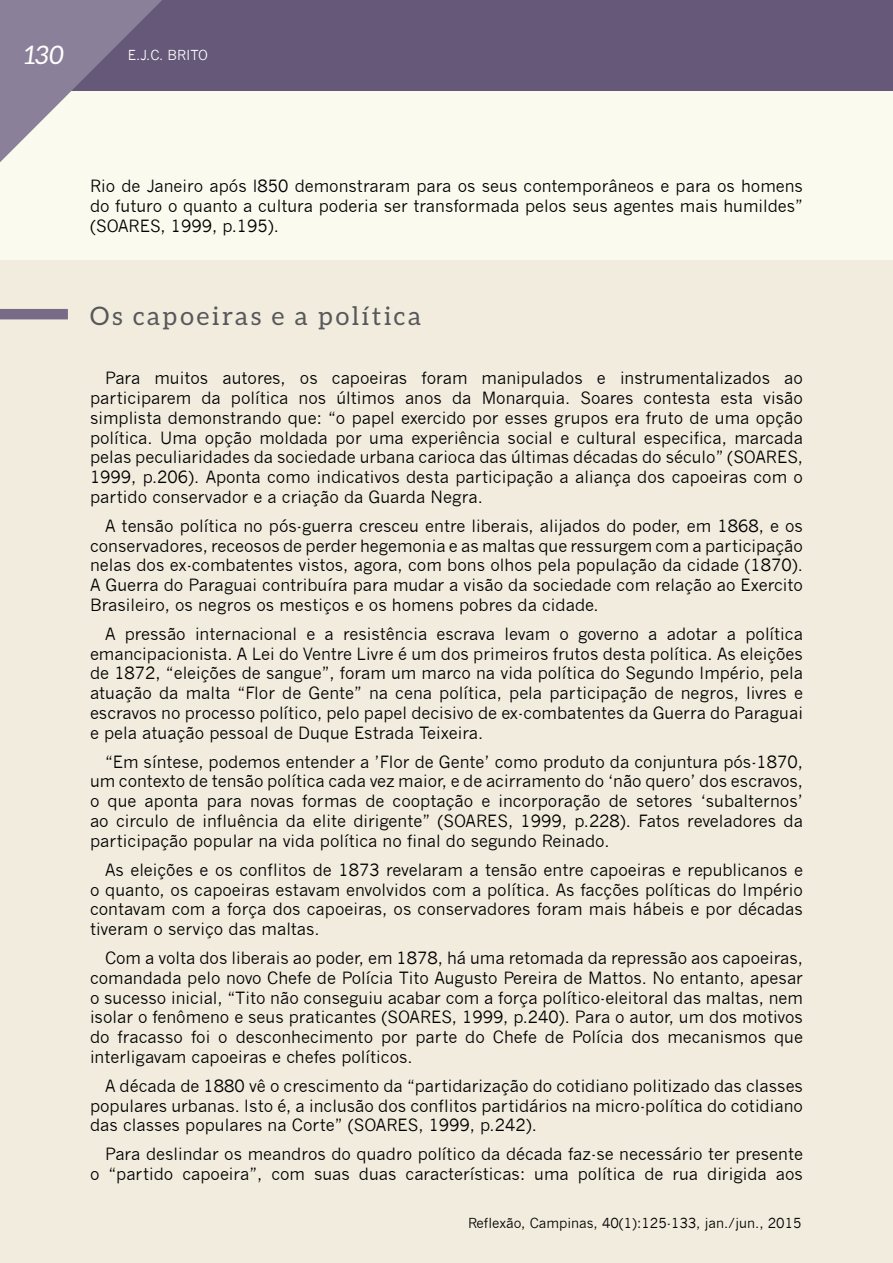
<style>
.page{position:relative;width:893px;height:1263px;background:#f1ecde}
.page>*{position:absolute;margin:0;border:0;box-sizing:border-box;transform-origin:0 0}
._05_1__sub_1{font:25.5px "Aleo";letter-spacing:.1em;color:#57585a}
.t1{font:italic 25.5px "Aleo";color:#fff}
._05_0_texto{font:16.5px/19.8px "News Gothic";color:#000;text-align:justify}
.t2{font:13.5px "News Gothic";color:#000}
.t3{font:13.5px "News Gothic";color:#fff}
</style>
<div class="page">
<div style="left:0;top:74px;width:893px;height:186px;background:#fbfaee"></div>
<div style="left:0;top:309px;width:68px;height:10px;background:#776b88"></div>
<div style="left:0;top:0;width:893px;height:90px;background:#655879"></div>
<svg style="left:0;top:0;width:162px;height:162px"></svg>
<h1 class="t1" style="left:25px;top:40px;width:41px">130</h1>
<p class="t3" style="left:128px;top:48px;width:82px">E.J.C. BRITO</p>
<p class="_05_0_texto" style="left:90px;top:176px;width:714px">Rio de Janeiro após l850 demonstraram para os seus contemporâneos e para os homens do futuro o quanto a cultura poderia ser transformada pelos seus agentes mais humildes” (SOARES, 1999, p.195).</p>
<p class="_05_1__sub_1" style="left:90px;top:302px;width:333px">Os capoeiras e a política</p>
<p class="_05_0_texto" style="left:90px;top:368px;width:714px;text-indent:15px">Para muitos autores, os capoeiras foram manipulados e instrumentalizados ao participarem da política nos últimos anos da Monarquia. Soares contesta esta visão simplista demonstrando que: “o papel exercido por esses grupos era fruto de uma opção política. Uma opção moldada por uma experiência social e cultural especifica, marcada pelas peculiaridades da sociedade urbana carioca das últimas décadas do século” (SOARES, 1999, p.206). Aponta como indicativos desta participação a aliança dos capoeiras com o partido conservador e a criação da Guarda Negra.</p>
<p class="_05_0_texto" style="left:90px;top:516px;width:714px;text-indent:15px">A tensão política no pós-guerra cresceu entre liberais, alijados do poder, em 1868, e os conservadores, receosos de perder hegemonia e as maltas que ressurgem com a participação nelas dos ex-combatentes vistos, agora, com bons olhos pela população da cidade (1870).<br>A Guerra do Paraguai contribuíra para mudar a visão da sociedade com relação ao Exercito Brasileiro, os negros os mestiços e os homens pobres da cidade.</p>
<p class="_05_0_texto" style="left:90px;top:624px;width:714px;text-indent:15px">A pressão internacional e a resistência escrava levam o governo a adotar a política emancipacionista. A Lei do Ventre Livre é um dos primeiros frutos desta política. As eleições de 1872, “eleições de sangue”, foram um marco na vida política do Segundo Império, pela atuação da malta “Flor de Gente” na cena política, pela participação de negros, livres e escravos no processo político, pelo papel decisivo de ex-combatentes da Guerra do Paraguai e pela atuação pessoal de Duque Estrada Teixeira.</p>
<p class="_05_0_texto" style="left:90px;top:752px;width:714px;text-indent:15px">“Em síntese, podemos entender a ’Flor de Gente’ como produto da conjuntura pós-1870, um contexto de tensão política cada vez maior, e de acirramento do ‘não quero’ dos escravos, o que aponta para novas formas de cooptação e incorporação de setores ‘subalternos’ ao circulo de influência da elite dirigente” (SOARES, 1999, p.228). Fatos reveladores da participação popular na vida política no final do segundo Reinado.</p>
<p class="_05_0_texto" style="left:90px;top:860px;width:714px;text-indent:15px">As eleições e os conflitos de 1873 revelaram a tensão entre capoeiras e republicanos e o quanto, os capoeiras estavam envolvidos com a política. As facções políticas do Império contavam com a força dos capoeiras, os conservadores foram mais hábeis e por décadas tiveram o serviço das maltas.</p>
<p class="_05_0_texto" style="left:90px;top:948px;width:714px;text-indent:15px">Com a volta dos liberais ao poder, em 1878, há uma retomada da repressão aos capoeiras, comandada pelo novo Chefe de Polícia Tito Augusto Pereira de Mattos. No entanto, apesar o sucesso inicial, “Tito não conseguiu acabar com a força político-eleitoral das maltas, nem isolar o fenômeno e seus praticantes (SOARES, 1999, p.240). Para o autor, um dos motivos do fracasso foi o desconhecimento por parte do Chefe de Polícia dos mecanismos que interligavam capoeiras e chefes políticos.</p>
<p class="_05_0_texto" style="left:90px;top:1076px;width:714px;text-indent:15px">A década de 1880 vê o crescimento da “partidarização do cotidiano politizado das classes populares urbanas. Isto é, a inclusão dos conflitos partidários na micro-política do cotidiano das classes populares na Corte” (SOARES, 1999, p.242).</p>
<p class="_05_0_texto" style="left:90px;top:1144px;width:714px;text-align:right">Para deslindar os meandros do quadro político da década faz-se necessário ter presente<br>o “partido capoeira”, com suas duas características: uma política de rua dirigida aos</p>
<p class="t2" style="left:468px;top:1215px;width:335px">Reflexão, Campinas, 40(1):125-133, jan./jun., 2015</p>
</div>
